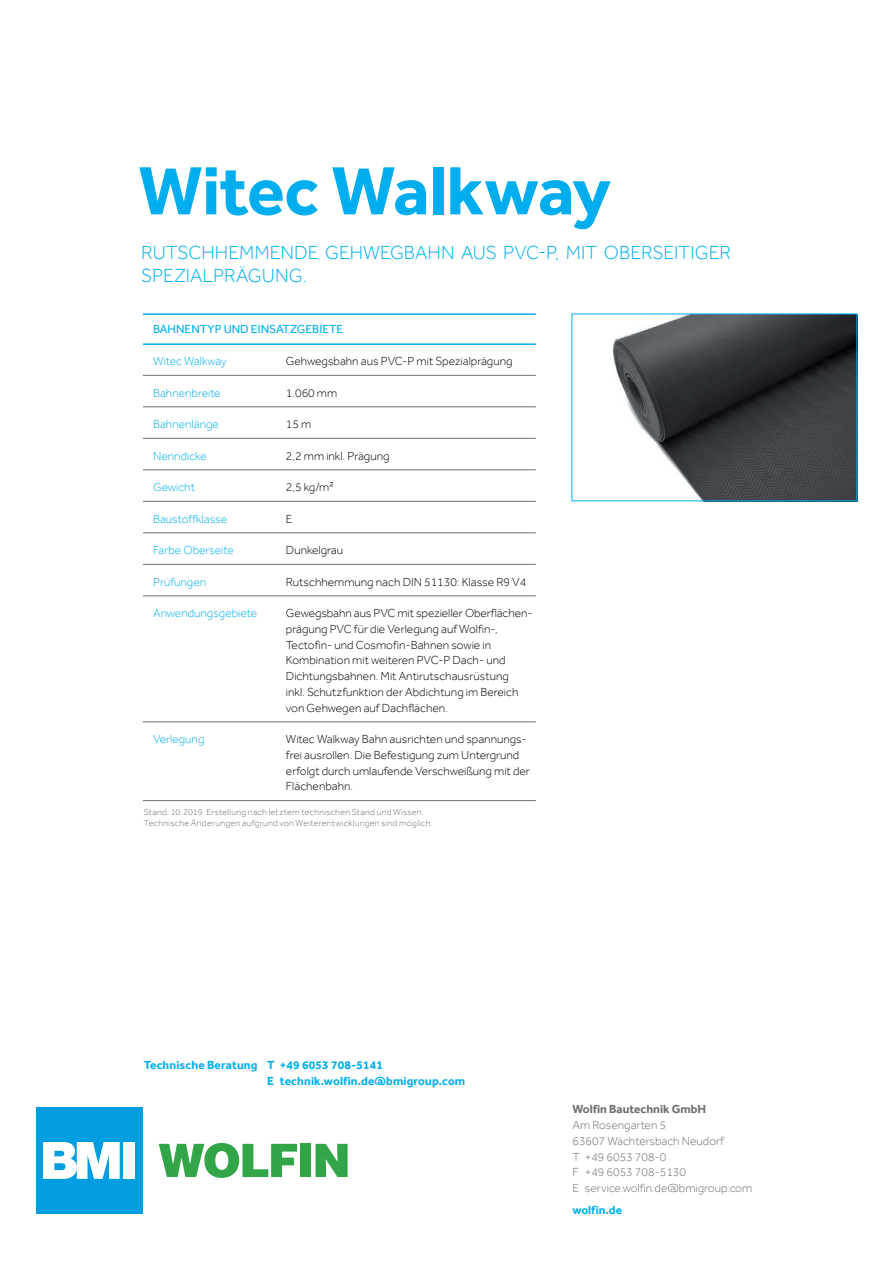
<style>
.page{position:relative;width:893px;height:1263px;background:#fff}
.page>*{position:absolute;margin:0;border:0;box-sizing:border-box;transform-origin:0 0}
.t1{font:700 70.5px "Effra";letter-spacing:-.005em;color:#00aeef}
.t2{font:300 19.5px/22.5px "Effra";color:#00aeef}
.t3{font:300 12px/15.8px "Effra";color:#000}
.t4{font:300 12px "Effra";color:#00aeef}
.t5{font:300 12px/15.8px "Effra";color:#6d6e71}
.t6{font:700 12px/15.8px "Effra";letter-spacing:.01em;color:#00aeef}
.t7{font:12px "Effra";color:#00aeef}
.t8{font:700 12px "Effra";color:#6d6e71}
.t9{font:300 9px/10.8px "Effra";letter-spacing:.025em;color:#6d6e71}
</style>
<div class="page">
<hr style="left:143px;top:313px;width:393px;height:2px;background:#00aeef">
<hr style="left:143px;top:343px;width:393px;height:2px;background:#00aeef">
<hr style="left:143px;top:375px;width:393px;height:1px;background:#6d6e71">
<hr style="left:143px;top:406px;width:393px;height:1px;background:#6d6e71">
<hr style="left:143px;top:438px;width:393px;height:1px;background:#6d6e71">
<hr style="left:143px;top:469px;width:393px;height:1px;background:#6d6e71">
<hr style="left:143px;top:501px;width:393px;height:1px;background:#6d6e71">
<hr style="left:143px;top:532px;width:393px;height:1px;background:#6d6e71">
<hr style="left:143px;top:564px;width:393px;height:1px;background:#6d6e71">
<hr style="left:143px;top:595px;width:393px;height:1px;background:#6d6e71">
<hr style="left:143px;top:721px;width:393px;height:1px;background:#6d6e71">
<hr style="left:143px;top:800px;width:393px;height:1px;background:#6d6e71">
<svg style="left:159px;top:1143px;width:138px;height:35px"></svg>
<div style="left:300px;top:1144px;width:11px;height:33px;background:#32a548"></div>
<svg style="left:316px;top:1144px;width:32px;height:33px"></svg>
<div style="left:36px;top:1107px;width:107px;height:107px;background:#009ee0"></div>
<svg style="left:43px;top:1142px;width:77px;height:37px;background:#d0edf9"></svg>
<div style="left:123px;top:1142px;width:12px;height:37px;background:#fff"></div>
<img style="left:612px;top:316px;width:243px;height:183px">
<h1 class="t1" style="left:138px;top:149px;width:474px">Witec Walkway</h1>
<h2 class="t2" style="left:141px;top:241px;width:591px">RUTSCHHEMMENDE GEHWEGBAHN AUS PVC-P, MIT OBERSEITIGER<br>SPEZIALPRÄGUNG.</h2>
<p class="t7" style="left:153px;top:322px;width:192px">BAHNENTYP UND EINSATZGEBIETE</p>
<p class="t4" style="left:153px;top:354px;width:75px">Witec Walkway</p>
<p class="t3" style="left:286px;top:353px;width:228px">Gehwegsbahn aus PVC-P mit Spezialprägung</p>
<p class="t4" style="left:153px;top:385px;width:69px">Bahnenbreite</p>
<p class="t3" style="left:286px;top:385px;width:53px">1.060 mm</p>
<p class="t4" style="left:153px;top:417px;width:67px">Bahnenlänge</p>
<p class="t3" style="left:286px;top:416px;width:27px">15 m</p>
<p class="t4" style="left:153px;top:448px;width:55px">Nenndicke</p>
<p class="t3" style="left:286px;top:448px;width:105px">2,2 mm inkl. Prägung</p>
<p class="t4" style="left:153px;top:480px;width:43px">Gewicht</p>
<p class="t3" style="left:286px;top:479px;width:49px">2,5 kg/m²</p>
<p class="t4" style="left:153px;top:511px;width:76px">Baustoffklasse</p>
<p class="t3" style="left:286px;top:511px;width:8px">E</p>
<p class="t4" style="left:153px;top:543px;width:82px">Farbe Oberseite</p>
<p class="t3" style="left:286px;top:542px;width:59px">Dunkelgrau</p>
<p class="t4" style="left:153px;top:574px;width:55px">Prüfungen</p>
<p class="t3" style="left:286px;top:574px;width:242px">Rutschhemmung nach DIN 51130: Klasse R9 V4</p>
<p class="t4" style="left:153px;top:606px;width:106px">Anwendungsgebiete</p>
<p class="t3" style="left:286px;top:605px;width:248px">Gewegsbahn aus PVC mit spezieller Oberflächen&shy;prägung PVC für die Verlegung auf Wolfin-, Tectofin- und Cosmofin-Bahnen sowie in Kombination mit weiteren PVC-P Dach- und Dichtungsbahnen. Mit Antirutschausrüstung<br>inkl. Schutzfunktion der Abdichtung im Bereich von Gehwegen auf Dachflächen.</p>
<p class="t4" style="left:153px;top:732px;width:53px">Verlegung</p>
<p class="t3" style="left:286px;top:731px;width:245px">Witec Walkway Bahn ausrichten und spannungs&shy;frei ausrollen. Die Befestigung zum Untergrund erfolgt durch umlaufende Verschweißung mit der Flächenbahn.</p>
<p class="t9" style="left:144px;top:806px;width:291px">Stand: 10.2019. Erstellung nach letztem technischen Stand und Wissen.<br>Technische Änderungen aufgrund von Weiterentwicklungen sind möglich.</p>
<p class="t6" style="left:267px;top:1057px;width:200px;text-indent:-123px">Technische Beratung T +49 6053 708-5141<br>E technik.wolfin.de@bmigroup.com</p>
<p class="t8" style="left:572px;top:1102px;width:135px">Wolfin Bautechnik GmbH</p>
<p class="t5" style="left:572px;top:1117px;width:181px">Am Rosengarten 5<br>63607 Wächtersbach Neudorf<br>T +49 6053 708-0<br>F +49 6053 708-5130<br>E service.wolfin.de@bmigroup.com</p>
<p class="t6" style="left:572px;top:1202px;width:51px">wolfin.de</p>
</div>
